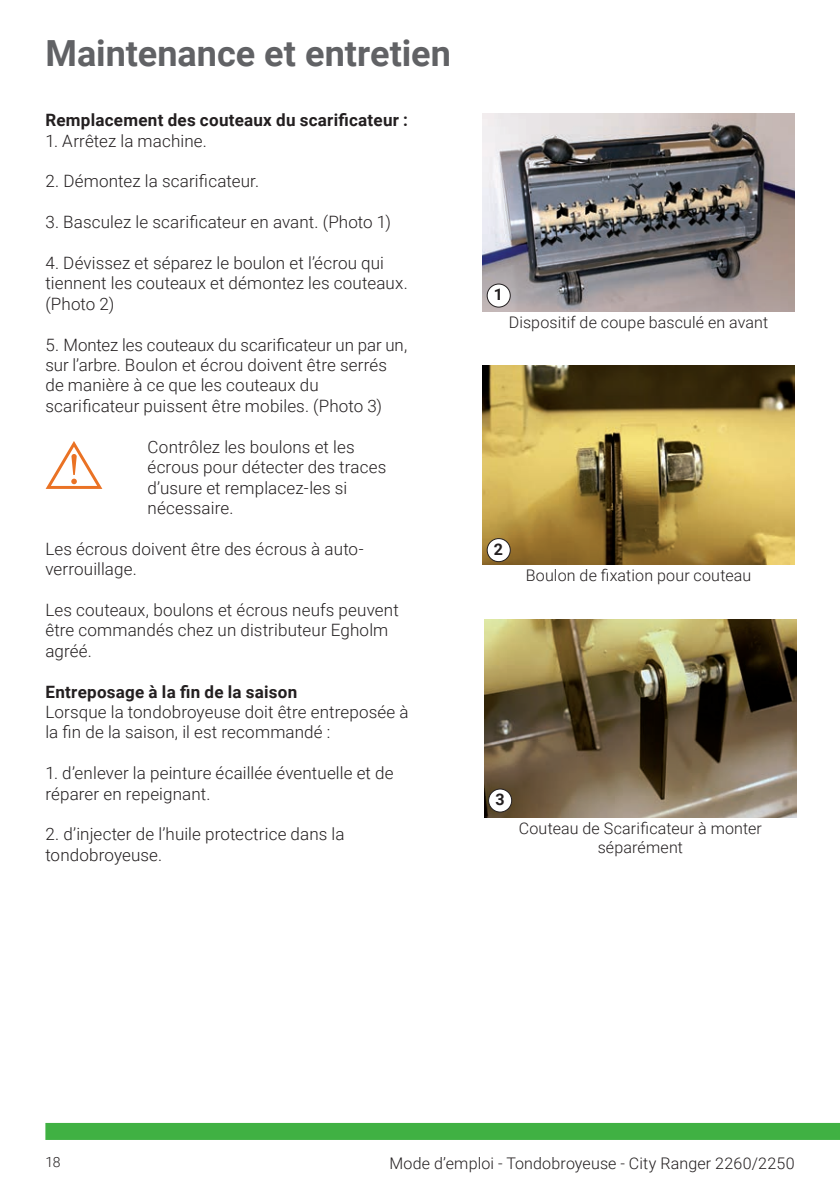
<style>
.page{position:relative;width:840px;height:1191px;background:#fff}
.page>*{position:absolute;margin:0;border:0;box-sizing:border-box;transform-origin:0 0}
.t1{font:700 36px "Roboto";color:#616265}
.t2{font:300 17px/20.4px "Roboto";letter-spacing:.01em;color:#231f20}
.t3{font:700 17px "Roboto";letter-spacing:.015em;color:#231f20}
.t4{font:300 16px/19.2px "Roboto";letter-spacing:.01em;color:#231f20;text-align:center}
.t5{font:700 16px "Roboto";color:#231f20}
.t6{font:300 14px "Roboto";color:#231f20}
</style>
<div class="page">
<div style="left:45px;top:1123px;width:794px;height:17px;background:#40b143"></div>
<img style="left:484px;top:619px;width:312px;height:198px">
<img style="left:482px;top:366px;width:312px;height:198px">
<img style="left:482px;top:113px;width:312px;height:199px">
<div style="left:487px;top:284px;width:23px;height:23px;background:#fff;border-radius:50%"></div>
<div style="left:486px;top:283px;width:24px;height:24px;border:1px solid #231f20;border-radius:50%"></div>
<div style="left:487px;top:538px;width:23px;height:23px;background:#fff;border-radius:50%"></div>
<div style="left:486px;top:538px;width:24px;height:24px;border:1px solid #231f20;border-radius:50%"></div>
<div style="left:488px;top:789px;width:23px;height:23px;background:#fff;border-radius:50%"></div>
<div style="left:488px;top:788px;width:24px;height:24px;border:1px solid #231f20;border-radius:50%"></div>
<svg style="left:46px;top:441px;width:56px;height:48px"></svg>
<h1 class="t1" style="left:45px;top:28px;width:407px">Maintenance et entretien</h1>
<p class="t3" style="left:45px;top:108px;width:364px">Remplacement des couteaux du scarificateur :</p>
<p class="t2" style="left:45px;top:130px;width:163px">1. Arrêtez la machine.</p>
<p class="t2" style="left:45px;top:170px;width:215px">2. Démontez la scarificateur.</p>
<p class="t2" style="left:45px;top:211px;width:347px">3. Basculez le scarificateur en avant. (Photo 1)</p>
<p class="t2" style="left:45px;top:252px;width:363px">4. Dévissez et séparez le boulon et l’écrou qui tiennent les couteaux et démontez les couteaux. (Photo 2)</p>
<p class="t2" style="left:45px;top:334px;width:363px">5. Montez les couteaux du scarificateur un par un, sur l’arbre. Boulon et écrou doivent être serrés de manière à ce que les couteaux du scarificateur puissent être mobiles. (Photo 3)</p>
<p class="t2" style="left:147px;top:436px;width:240px">Contrôlez les boulons et les écrous pour détecter des traces d’usure et remplacez-les si nécessaire.</p>
<p class="t2" style="left:45px;top:538px;width:320px">Les écrous doivent être des écrous à auto&shy;verrouillage.</p>
<p class="t2" style="left:45px;top:599px;width:355px">Les couteaux, boulons et écrous neufs peuvent être commandés chez un distributeur Egholm agréé.</p>
<p class="t3" style="left:45px;top:679px;width:253px">Entreposage à la fin de la saison</p>
<p class="t2" style="left:45px;top:701px;width:364px">Lorsque la tondobroyeuse doit être entreposée à la fin de la saison, il est recommandé :</p>
<p class="t2" style="left:45px;top:762px;width:349px">1. d’enlever la peinture écaillée éventuelle et de réparer en repeignant.</p>
<p class="t2" style="left:45px;top:823px;width:300px">2. d’injecter de l’huile protectrice dans la tondobroyeuse.</p>
<p class="t4" style="left:518px;top:818px;width:245px">Couteau de Scarificateur à monter séparément</p>
<p class="t5" style="left:493px;top:283px;width:11px">1</p>
<p class="t4" style="left:508px;top:312px;width:261px">Dispositif de coupe basculé en avant</p>
<p class="t5" style="left:493px;top:538px;width:11px">2</p>
<p class="t4" style="left:525px;top:565px;width:227px">Boulon de fixation pour couteau</p>
<p class="t5" style="left:495px;top:788px;width:11px">3</p>
<p class="t6" style="left:45px;top:1152px;width:17px">18</p>
<p class="t4" style="left:389px;top:1153px;width:406px">Mode d’emploi - Tondobroyeuse - City Ranger 2260/2250</p>
</div>
